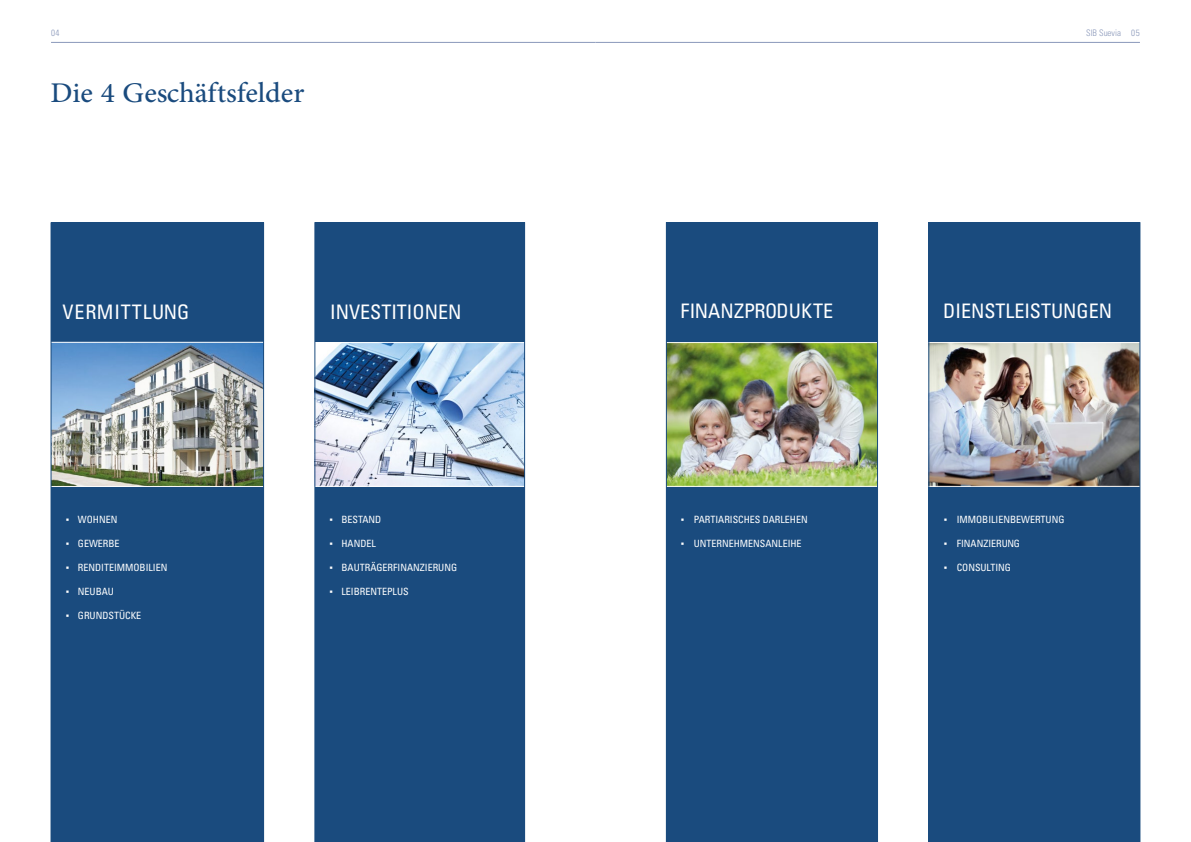
<style>
.page{position:relative;width:1191px;height:842px;background:#fff}
.page>*{position:absolute;margin:0;border:0;box-sizing:border-box;transform-origin:0 0}
.t1{font:40px "Adobe Arabic";color:#1a4b7e}
.t2{font:condensed 20px "Univers";color:#fff}
.t3{font:condensed 20px "Univers";letter-spacing:.04em;color:#fff}
.t4{font:condensed 10px "Univers";color:#fff}
.t5{font:300 condensed 9px "Univers";color:#8a98ba}
.s1{font-family:"Arial";font-stretch:normal}
</style>
<div class="page">
<hr style="left:595px;top:42px;width:545px;height:1px;background:#8a98ba">
<hr style="left:51px;top:42px;width:544px;height:1px;background:#8a98ba">
<svg style="left:51px;top:223px;width:213px;height:619px;background:#365f88"></svg>
<svg style="left:315px;top:223px;width:210px;height:619px;background:#3c6793"></svg>
<img style="left:666px;top:223px;width:211px;height:619px">
<svg style="left:928px;top:223px;width:212px;height:619px;background:#3a5f86"></svg>
<p class="t5" style="left:51px;top:27px;width:10px">0 4</p>
<p class="t5" style="left:1086px;top:27px;width:55px">SIB Suevia 0 5</p>
<h1 class="t1" style="left:50px;top:65px;width:255px">Die 4 Geschäftsfelder</h1>
<h2 class="t3" style="left:63px;top:299px;width:128px">VERMITTLUNG</h2>
<h2 class="t2" style="left:330px;top:299px;width:133px">INVESTITIONEN</h2>
<p class="t4" style="left:66px;top:513px;width:53px"><span class="s1">▪</span> WOHNEN</p>
<p class="t4" style="left:66px;top:537px;width:55px"><span class="s1">▪</span> GEWERBE</p>
<p class="t4" style="left:66px;top:561px;width:103px"><span class="s1">▪</span> RENDITEIMMOBILIEN</p>
<p class="t4" style="left:66px;top:585px;width:50px"><span class="s1">▪</span> NEUBAU</p>
<p class="t4" style="left:66px;top:609px;width:77px"><span class="s1">▪</span> GRUNDSTÜCKE</p>
<p class="t4" style="left:329px;top:513px;width:53px"><span class="s1">▪</span> BESTAND</p>
<p class="t4" style="left:329px;top:537px;width:48px"><span class="s1">▪</span> HANDEL</p>
<p class="t4" style="left:329px;top:561px;width:129px"><span class="s1">▪</span> BAUTRÄGERFINANZIERUNG</p>
<p class="t4" style="left:329px;top:585px;width:81px"><span class="s1">▪</span> LEIBRENTEPLUS</p>
<h2 class="t2" style="left:680px;top:298px;width:154px">FINANZPRODUKTE</h2>
<h2 class="t2" style="left:943px;top:298px;width:170px">DIENSTLEISTUNGEN</h2>
<p class="t4" style="left:681px;top:513px;width:128px"><span class="s1">▪</span> PARTIARISCHES DARLEHEN</p>
<p class="t4" style="left:681px;top:537px;width:122px"><span class="s1">▪</span> UNTERNEHMENSANLEIHE</p>
<p class="t4" style="left:944px;top:513px;width:122px"><span class="s1">▪</span> IMMOBILIENBEWERTUNG</p>
<p class="t4" style="left:944px;top:537px;width:78px"><span class="s1">▪</span> FINANZIERUNG</p>
<p class="t4" style="left:944px;top:561px;width:68px"><span class="s1">▪</span> CONSULTING</p>
</div>
